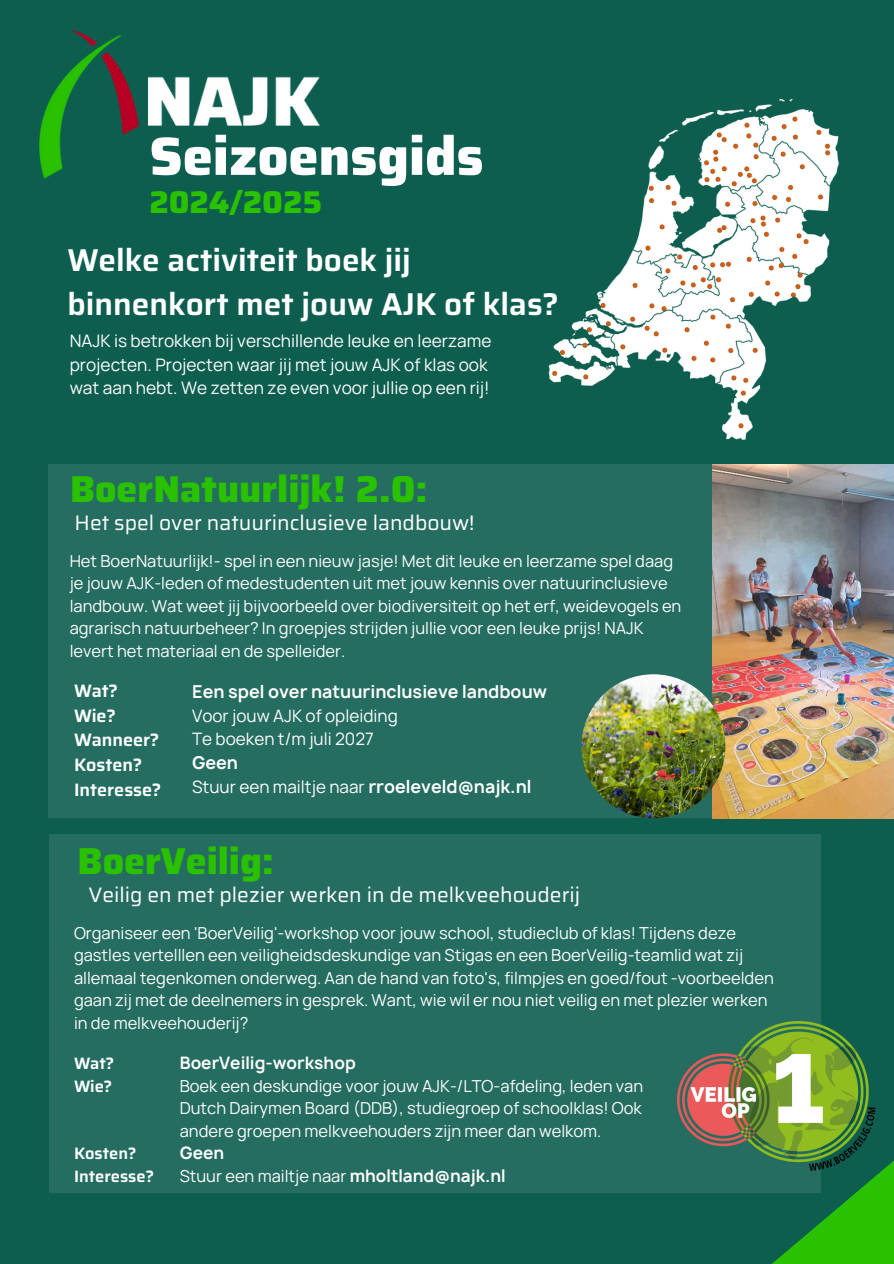
<style>
.page{position:relative;width:894px;height:1264px;background:#fff}
.page>*{position:absolute;margin:0;border:0;box-sizing:border-box;transform-origin:0 0}
.t1{font:800 54px "Saira";color:#fff}
.t2{font:800 37.5px "Saira";color:#2ac100}
.t3{font:600 31.65px/43.8px "Saira";color:#fff}
.t4{font:800 31.5px "Saira";color:#2ac100}
.t5{font:21px "Saira";color:#fff}
.t6{font:600 18px/24.8px "Saira";color:#fff}
.t7{font:17.25px/23.7px "Manrope";color:#fff}
.t8{font:17.1px "Manrope";color:#fff}
.t9{font:700 17.1px "Manrope";color:#fff}
.t10{font:16.5px/22.5px "Manrope";color:#fff}
.t11{font:600 16.5px/22.5px "Saira";color:#fff}
.t12{font:700 16.5px "Manrope";color:#fff}
.s1{font-weight:700}
</style>
<div class="page">
<div style="left:0;top:0;width:893px;height:1263px;background:#0d5e4f"></div>
<svg style="left:750px;top:963px;width:143px;height:300px"></svg>
<div style="left:48px;top:464px;width:663px;height:354px;background:#246d60"></div>
<img style="left:712px;top:464px;width:181px;height:354px">
<div style="left:50px;top:834px;width:770px;height:358px;background:#246d60"></div>
<img style="left:581px;top:674px;width:144px;height:144px;border-radius:50%">
<img style="left:677px;top:1021px;width:203px;height:152px">
<img style="left:548px;top:98px;width:291px;height:342px">
<img style="left:39px;top:30px;width:281px;height:149px">
<p class="t1" style="left:149px;top:113px;width:335px">Seizoensgids</p>
<p class="t4" style="left:149px;top:177px;width:174px">2024/2025</p>
<h5 class="t3" style="left:67px;top:238px;width:493px">Welke activiteit boek jij binnenkort met jouw AJK of klas?</h5>
<p class="t7" style="left:70px;top:328px;width:423px">NAJK is betrokken bij verschillende leuke en leerzame projecten. Projecten waar jij met jouw AJK of klas ook wat aan hebt. We zetten ze even voor jullie op een rij!</p>
<p class="t2" style="left:70px;top:459px;width:359px">BoerNatuurlijk! 2.0:</p>
<h5 class="t5" style="left:75px;top:506px;width:401px">Het spel over natuurinclusieve landbouw!</h5>
<h4 class="t10" style="left:70px;top:549px;width:613px">Het BoerNatuurlijk!- spel in een nieuw jasje! Met dit leuke en leerzame spel daag je jouw AJK-leden of medestudenten uit met jouw kennis over natuurinclusieve landbouw. Wat weet jij bijvoorbeeld over biodiversiteit op het erf, weidevogels en agrarisch natuurbeheer? In groepjes strijden jullie voor een leuke prijs! NAJK levert het materiaal en de spelleider.</h4>
<p class="t6" style="left:74px;top:678px;width:89px">Wat?<br>Wie?<br>Wanneer?<br>Kosten?<br>Interesse?</p>
<p class="t9" style="left:192px;top:680px;width:356px">Een spel over natuurinclusieve landbouw</p>
<h1 class="t8" style="left:192px;top:703px;width:207px">Voor jouw AJK of opleiding</h1>
<h3 class="t8" style="left:192px;top:727px;width:183px">Te boeken t/m juli 2027</h3>
<p class="t9" style="left:192px;top:751px;width:48px">Geen</p>
<h2 class="t8" style="left:192px;top:774px;width:341px">Stuur een mailtje naar <span class="s1">rroeleveld@najk.nl</span></h2>
<p class="t2" style="left:78px;top:831px;width:198px">BoerVeilig:</p>
<p class="t5" style="left:88px;top:878px;width:493px">Veilig en met plezier werken in de melkveehouderij</p>
<h5 class="t10" style="left:74px;top:921px;width:701px">Organiseer een 'BoerVeilig'-workshop voor jouw school, studieclub of klas! Tijdens deze gastles vertelllen een veiligheidsdeskundige van Stigas en een BoerVeilig-teamlid wat zij allemaal tegenkomen onderweg. Aan de hand van foto's, filmpjes en goed/fout -voorbeelden gaan zij met de deelnemers in gesprek. Want, wie wil er nou niet veilig en met plezier werken in de melkveehouderij?</h5>
<p class="t12" style="left:180px;top:1051px;width:177px">BoerVeilig-workshop</p>
<p class="t10" style="left:180px;top:1074px;width:465px">Boek een deskundige voor jouw AJK-/LTO-afdeling, leden van</p>
<p class="t10" style="left:180px;top:1096px;width:463px">Dutch Dairymen Board (DDB), studiegroep of schoolklas! Ook</p>
<p class="t10" style="left:180px;top:1119px;width:423px">andere groepen melkveehouders zijn meer dan welkom.</p>
<p class="t12" style="left:180px;top:1141px;width:46px">Geen</p>
<p class="t10" style="left:180px;top:1164px;width:327px">Stuur een mailtje naar <span class="s1">mholtland@najk.nl</span></p>
<p class="t11" style="left:74px;top:1052px;width:42px">Wat?<br>Wie?</p>
<p class="t11" style="left:74px;top:1142px;width:82px">Kosten?<br>Interesse?</p>
</div>
